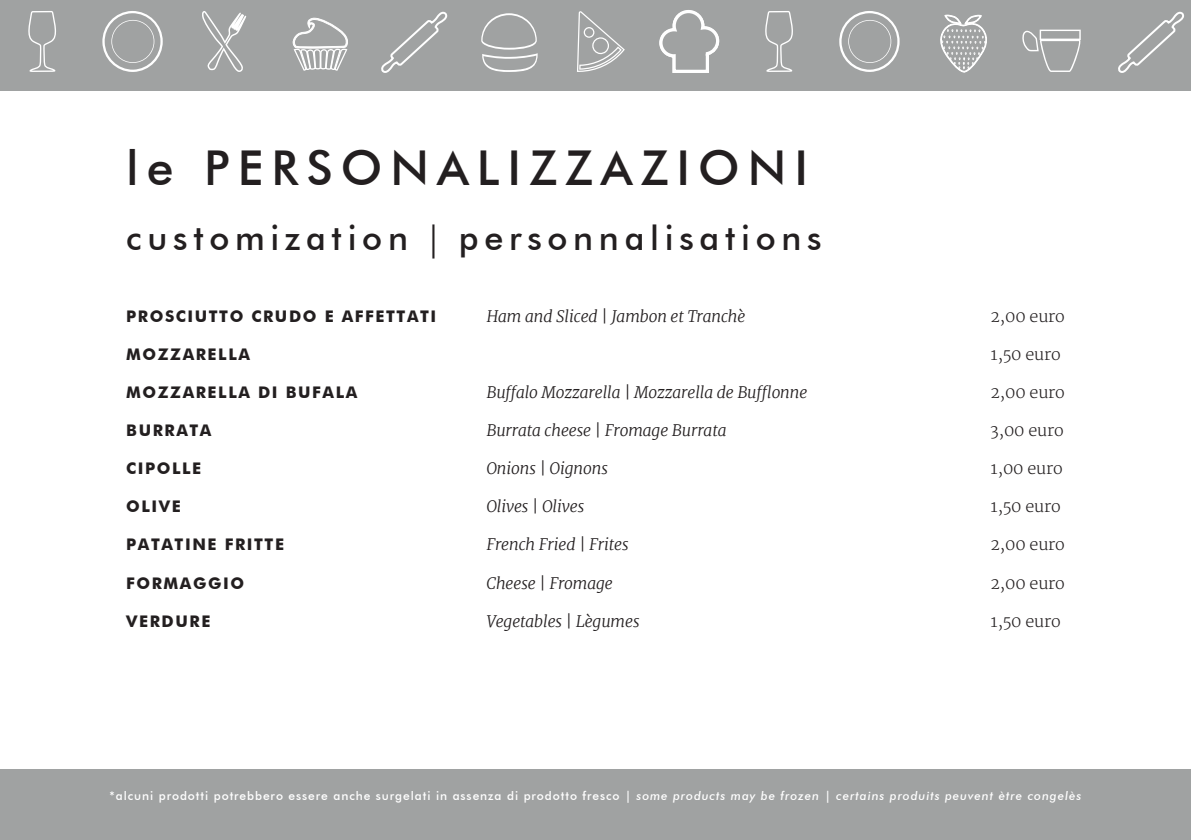
<style>
.page{position:relative;width:1191px;height:840px;background:#fff}
.page>*{position:absolute;margin:0;border:0;box-sizing:border-box;transform-origin:0 0}
.t1{font:500 48px "Futura BT";letter-spacing:.17em;color:#231f20}
.t2{font:500 34px "Futura BT";letter-spacing:.17em;color:#231f20}
.t3{font:italic 300 16px "Merriweather";letter-spacing:-.01em;color:#231f20}
.t4{font:700 16px "Futura BT";letter-spacing:.095em;color:#231f20}
.t5{font:300 16px "Merriweather";letter-spacing:-.01em;color:#231f20}
.t6{font:500 12px "Futura BT";letter-spacing:.08em;color:#fff}
.s1{font-family:"Univers LT Std";font-weight:300}
.s2{font-style:italic}
</style>
<div class="page">
<div style="left:0;top:0;width:1191px;height:839px;background:#a0a2a2"></div>
<div style="left:0;top:92px;width:1191px;height:676px;background:#fff"></div>
<svg style="left:102px;top:11px;width:61px;height:61px;background:#adaeae"></svg>
<svg style="left:839px;top:11px;width:60px;height:61px;background:#adaeae"></svg>
<svg style="left:577px;top:11px;width:48px;height:61px;background:#aeafaf"></svg>
<svg style="left:1021px;top:30px;width:60px;height:42px;background:#adafaf"></svg>
<svg style="left:202px;top:11px;width:44px;height:61px;background:#b1b2b2"></svg>
<svg style="left:658px;top:9px;width:62px;height:65px;background:#afb1b1"></svg>
<svg style="left:28px;top:11px;width:28px;height:61px;background:#aeafaf"></svg>
<svg style="left:765px;top:11px;width:28px;height:61px;background:#aeafaf"></svg>
<svg style="left:379px;top:10px;width:70px;height:64px;background:#a7a9a9"></svg>
<svg style="left:1116px;top:10px;width:69px;height:64px;background:#a8a9a9"></svg>
<svg style="left:481px;top:13px;width:56px;height:59px;background:#adaeae"></svg>
<svg style="left:938px;top:15px;width:53px;height:58px;background:#b2b3b3"></svg>
<svg style="left:292px;top:18px;width:58px;height:53px"></svg>
<p class="t1" style="left:126px;top:139px;width:683px">le PERSONALIZZAZIONI</p>
<p class="t2" style="left:126px;top:217px;width:697px">customization <span class="s1">|</span> personnalisations</p>
<p class="t4" style="left:126px;top:306px;width:311px">PROSCIUTTO CRUDO E AFFETTATI</p>
<p class="t3" style="left:486px;top:306px;width:261px">Ham and Sliced | Jambon et Tranchè</p>
<p class="t5" style="left:990px;top:307px;width:76px">2,00 euro</p>
<p class="t4" style="left:126px;top:344px;width:125px">MOZZARELLA</p>
<p class="t5" style="left:990px;top:345px;width:72px">1,50 euro</p>
<p class="t4" style="left:126px;top:382px;width:232px">MOZZARELLA DI BUFALA</p>
<p class="t3" style="left:486px;top:382px;width:323px">Buffalo Mozzarella | Mozzarella de Bufflonne</p>
<p class="t5" style="left:990px;top:383px;width:76px">2,00 euro</p>
<p class="t4" style="left:126px;top:420px;width:87px">BURRATA</p>
<p class="t3" style="left:486px;top:420px;width:242px">Burrata cheese | Fromage Burrata</p>
<p class="t5" style="left:990px;top:421px;width:75px">3,00 euro</p>
<p class="t4" style="left:126px;top:458px;width:77px">CIPOLLE</p>
<p class="t3" style="left:486px;top:458px;width:123px">Onions | Oignons</p>
<p class="t5" style="left:990px;top:459px;width:74px">1,00 euro</p>
<p class="t4" style="left:126px;top:496px;width:56px">OLIVE</p>
<p class="t3" style="left:486px;top:496px;width:99px">Olives | Olives</p>
<p class="t5" style="left:990px;top:497px;width:72px">1,50 euro</p>
<p class="t4" style="left:126px;top:534px;width:159px">PATATINE FRITTE</p>
<p class="t3" style="left:486px;top:534px;width:144px">French Fried | Frites</p>
<p class="t5" style="left:990px;top:535px;width:76px">2,00 euro</p>
<p class="t4" style="left:126px;top:572px;width:119px">FORMAGGIO</p>
<p class="t3" style="left:486px;top:572px;width:128px">Cheese | Fromage</p>
<p class="t5" style="left:990px;top:573px;width:76px">2,00 euro</p>
<p class="t4" style="left:126px;top:610px;width:86px">VERDURE</p>
<p class="t3" style="left:486px;top:610px;width:155px">Vegetables | Lègumes</p>
<p class="t5" style="left:990px;top:611px;width:72px">1,50 euro</p>
<p class="t6" style="left:109px;top:787px;width:973px">*alcuni prodotti potrebbero essere anche surgelati in assenza di prodotto fresco | <span class="s2">some products may be frozen</span> | <span class="s2">certains produits peuvent ètre congelès</span></p>
</div>
